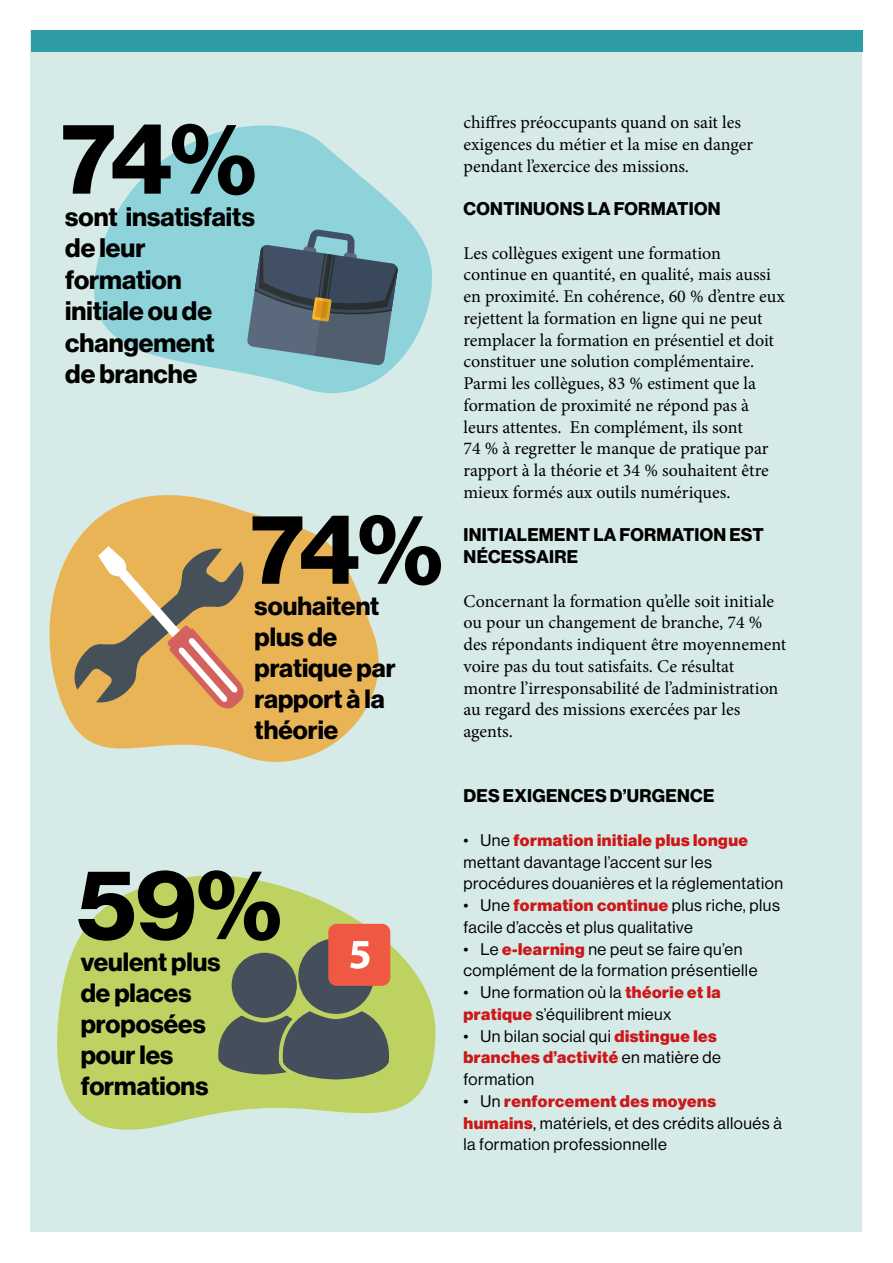
<style>
.page{position:relative;width:893px;height:1263px;background:#fff}
.page>*{position:absolute;margin:0;border:0;box-sizing:border-box;transform-origin:0 0}
.t1{font:99.9px "N Haas Grotesk DS Pro 75 Bd";color:#000}
.t2{font:98.25px "N Haas Grotesk DS Pro 75 Bd";color:#000}
.t3{font:26.25px/31.5px "N Haas Grotesk DS Pro 75 Bd";color:#000}
.t4{font:25.8px/31px "N Haas Grotesk DS Pro 75 Bd";color:#000}
.t5{font:18px/21.8px "Minion Pro";color:#000}
.INTERTITRE{font:18px/21.8px "N Haas Grotesk DS Pro 75 Bd";letter-spacing:.015em;color:#000}
.t6{font:16.5px/21.8px "N Haas Grotesk DS Pro 55 Rg";letter-spacing:.03em;color:#000}
.s1{font-family:"N Haas Grotesk DS Pro 95 Blk";color:#cd1719}
</style>
<div class="page">
<div style="left:31px;top:31px;width:831px;height:1201px;background:#d6ebe7"></div>
<div style="left:31px;top:31px;width:831px;height:21px;background:#2d9ca5"></div>
<svg style="left:94px;top:125px;width:338px;height:268px;fill:#8ed3da"></svg>
<svg style="left:247px;top:229px;width:151px;height:137px;background:#5e7985"></svg>
<svg style="left:49px;top:495px;width:330px;height:267px;fill:#e9b456"></svg>
<svg style="left:71px;top:546px;width:176px;height:164px;background:#c69e63"></svg>
<svg style="left:57px;top:875px;width:378px;height:255px;fill:#bdd261"></svg>
<div style="left:232px;top:953px;width:65px;height:65px;background:#454e5b;border-radius:50%"></div>
<svg style="left:216px;top:1011px;width:176px;height:68px;background:#5f6b5c"></svg>
<div style="left:298px;top:938px;width:76px;height:76px;background:#454e5b;border-radius:50%"></div>
<div style="left:328px;top:924px;width:62px;height:62px;background:#f05941;border-radius:8px"></div>
<svg style="left:350px;top:941px;width:19px;height:28px"></svg>
<p class="t1" style="left:61px;top:100px;width:197px">74%</p>
<p class="t3" style="left:65px;top:201px;width:191px">sont insatisfaits de leur formation initiale ou de changement<br>de branche</p>
<p class="t2" style="left:251px;top:492px;width:194px">74%</p>
<p class="t4" style="left:255px;top:591px;width:143px">souhaitent plus de pratique par rapport à la théorie</p>
<p class="t2" style="left:77px;top:847px;width:206px">59%</p>
<p class="t4" style="left:81px;top:946px;width:141px">veulent plus de places proposées pour les formations</p>
<p class="t5" style="left:463px;top:112px;width:291px">chiffres préoccupants quand on sait les exigences du métier et la mise en danger pendant l’exercice des missions.</p>
<p class="INTERTITRE" style="left:464px;top:198px;width:258px">CONTINUONS LA FORMATION</p>
<p class="t5" style="left:463px;top:242px;width:323px">Les collègues exigent une formation continue en quantité, en qualité, mais aussi en proximité. En cohérence, 60 % d’entre eux rejettent la formation en ligne qui ne peut remplacer la formation en présentiel et doit constituer une solution complémentaire.<br>Parmi les collègues, 83 % estiment que la formation de proximité ne répond pas à leurs attentes. En complément, ils sont<br>74 % à regretter le manque de pratique par rapport à la théorie et 34 % souhaitent être mieux formés aux outils numériques.</p>
<p class="INTERTITRE" style="left:464px;top:524px;width:302px">INITIALEMENT LA FORMATION EST<br>NÉCESSAIRE</p>
<p class="t5" style="left:463px;top:590px;width:324px">Concernant la formation qu’elle soit initiale ou pour un changement de branche, 74 % des répondants indiquent être moyennement voire pas du tout satisfaits. Ce résultat montre l’irresponsabilité de l’administration au regard des missions exercées par les agents.</p>
<p class="INTERTITRE" style="left:464px;top:785px;width:252px">DES EXIGENCES D’URGENCE</p>
<p class="t6" style="left:463px;top:829px;width:321px">• Une <span class="s1">formation initiale plus longue </span>mettant davantage l’accent sur les procédures douanières et la réglementation</p>
<p class="t6" style="left:463px;top:894px;width:318px">• Une <span class="s1">formation continue</span> plus riche, plus facile d’accès et plus qualitative</p>
<p class="t6" style="left:463px;top:938px;width:295px">• Le <span class="s1">e-learning</span> ne peut se faire qu’en complément de la formation présentielle</p>
<p class="t6" style="left:463px;top:981px;width:259px">• Une formation où la <span class="s1">théorie et la pratique</span> s’équilibrent mieux</p>
<p class="t6" style="left:463px;top:1025px;width:259px">• Un bilan social qui <span class="s1">distingue les branches d’activité</span> en matière de formation</p>
<p class="t6" style="left:463px;top:1090px;width:320px">• Un <span class="s1">renforcement des moyens humains</span>, matériels, et des crédits alloués à la formation professionnelle</p>
</div>
